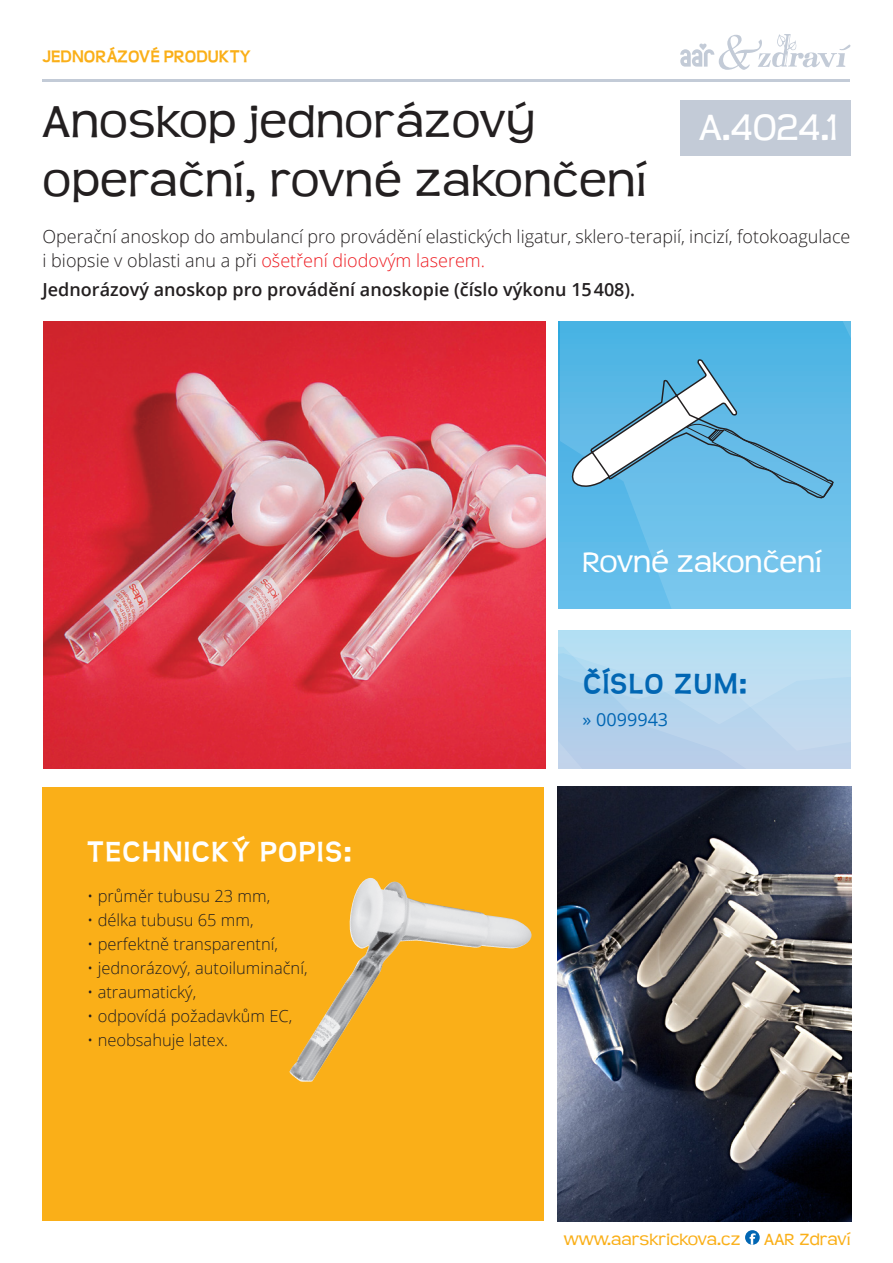
<style>
.page{position:relative;width:893px;height:1263px;background:#fff}
.page>*{position:absolute;margin:0;border:0;box-sizing:border-box;transform-origin:0 0}
.t1{font:49.5px/59.4px "Teen";letter-spacing:.01em;color:#231f20}
.t2{font:40.5px "Teen";color:#fff}
.t3{font:31.5px "Teen";color:#fff}
.t4{font:700 30px "Teen";letter-spacing:.05em;color:#fff}
.t5{font:700 30px "Teen";letter-spacing:.05em;color:#0166b3}
.t6{font:300 18px/24px "Open Sans";color:#231f20}
.t7{font:600 18px "Open Sans";color:#231f20}
.t8{font:18px "Teen";color:#faaf18}
.t9{font:700 18px "Teen";color:#faaf18}
.t10{font:18px "Open Sans";color:#0166b3}
.t11{font:300 16.5px "Open Sans";color:#231f20}
.s1{color:#ee1d23}
</style>
<div class="page">
<div style="left:43px;top:787px;width:501px;height:433px;background:#faaf18"></div>
<svg style="left:680px;top:34px;width:171px;height:36px"></svg>
<img style="left:43px;top:322px;width:502px;height:446px">
<svg style="left:560px;top:322px;width:290px;height:287px;background:#64bde9"></svg>
<svg style="left:558px;top:630px;width:292px;height:138px;background:#b7d7ee"></svg>
<img style="left:557px;top:787px;width:295px;height:435px">
<hr style="left:43px;top:79px;width:807px;height:2px;background:#c3cbd7">
<div style="left:680px;top:100px;width:170px;height:55px;background:#c3cbd7"></div>
<svg style="left:745px;top:1230px;width:15px;height:15px"></svg>
<svg style="left:750px;top:1233px;width:6px;height:12px"></svg>
<img style="left:289px;top:878px;width:243px;height:204px">
<svg style="left:569px;top:357px;width:265px;height:144px;background:#70bbe0"></svg>
<p class="t9" style="left:43px;top:46px;width:210px">JEDNORÁZOVÉ PRODUKTY</p>
<h1 class="t1" style="left:43px;top:93px;width:605px">Anoskop jednorázový operační, rovné zakončení</h1>
<h2 class="t2" style="left:699px;top:106px;width:140px">A.4024.1</h2>
<p class="t6" style="left:43px;top:224px;width:809px">Operační anoskop do ambulancí pro provádění elastických ligatur, sklero-terapií, incizí, fotokoagulace i biopsie v oblasti anu a při <span class="s1">ošetření diodovým laserem.</span></p>
<p class="t7" style="left:43px;top:277px;width:594px">Jednorázový anoskop pro provádění anoskopie (číslo výkonu 15 408).</p>
<h3 class="t3" style="left:583px;top:545px;width:240px">Rovné zakončení</h3>
<h3 class="t4" style="left:87px;top:834px;width:266px">TECHNICKÝ POPIS:</h3>
<p class="t11" style="left:87px;top:885px;width:185px">• průměr tubusu 23 mm,</p>
<p class="t11" style="left:87px;top:909px;width:168px">• délka tubusu 65 mm,</p>
<p class="t11" style="left:87px;top:933px;width:192px">• perfektně transparentní,</p>
<p class="t11" style="left:87px;top:957px;width:222px">• jednorázový, autoiluminační,</p>
<p class="t11" style="left:87px;top:981px;width:111px">• atraumatický,</p>
<p class="t11" style="left:87px;top:1005px;width:207px">• odpovídá požadavkům EC,</p>
<p class="t11" style="left:87px;top:1029px;width:142px">• neobsahuje latex.</p>
<h3 class="t5" style="left:583px;top:666px;width:166px">ČÍSLO ZUM:</h3>
<p class="t10" style="left:583px;top:707px;width:87px">» 0099943</p>
<p class="t8" style="left:564px;top:1229px;width:178px">www.aarskrickova.cz</p>
<p class="t8" style="left:764px;top:1229px;width:88px">AAR Zdraví</p>
</div>
